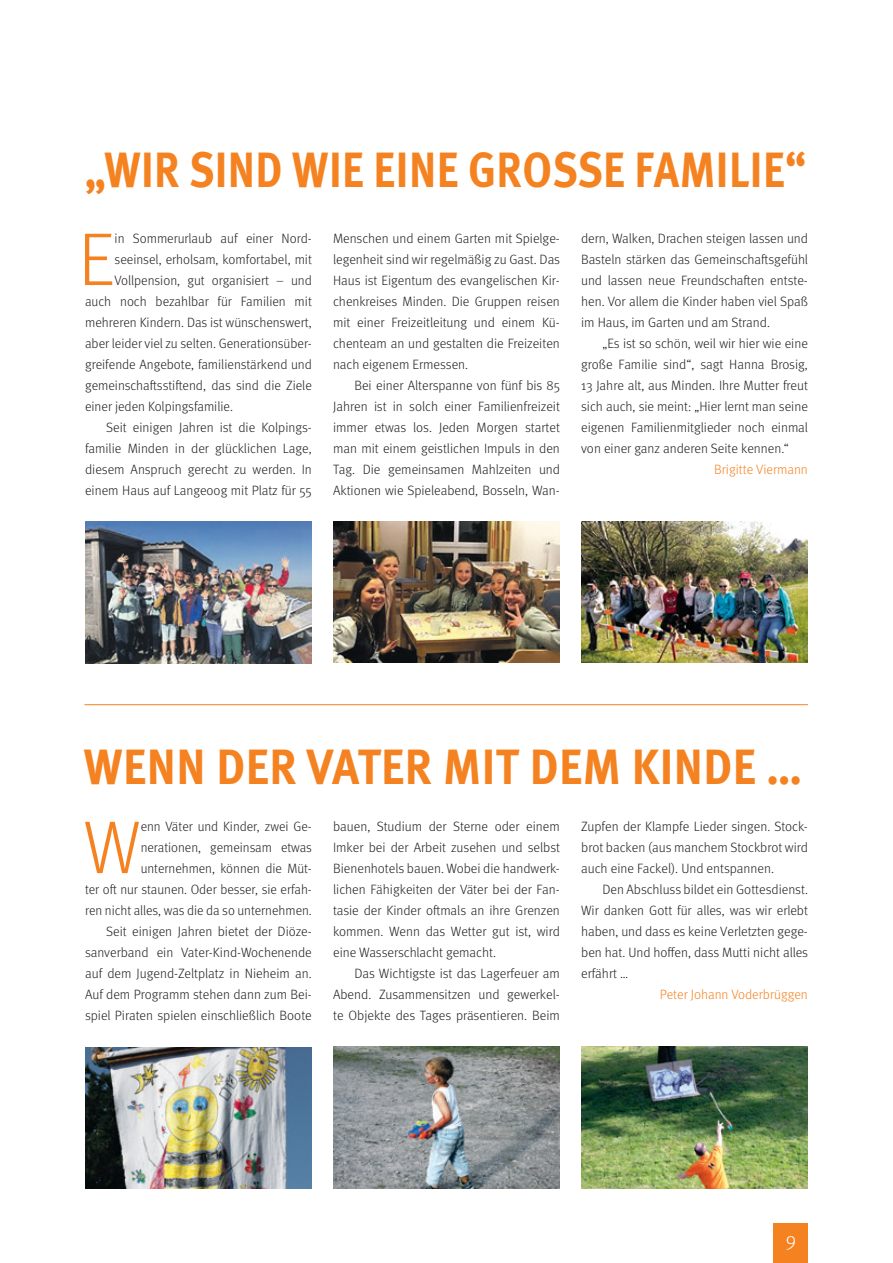
<style>
.page{position:relative;width:893px;height:1263px;background:#fff}
.page>*{position:absolute;margin:0;border:0;box-sizing:border-box;transform-origin:0 0}
.t1{font:300 74.7px "Meta OT";color:#f58220}
.t2{font:700 49.5px "Meta OT";letter-spacing:.01em;color:#f58220;scale:.87 1}
.t3{font:700 49.5px "Meta OT";letter-spacing:.01em;color:#f58220;scale:.93 1}
.t4{font:300 19.5px "Meta OT";color:#fff}
.t5{font:300 13.5px/21px "Meta OT";color:#231f20;text-align:justify}
.t6{font:300 13.5px "Meta OT";color:#f58220}
</style>
<div class="page">
<div style="left:774px;top:1223px;width:34px;height:40px;background:#f58220"></div>
<img style="left:85px;top:1047px;width:227px;height:141px">
<img style="left:85px;top:522px;width:227px;height:141px">
<img style="left:333px;top:1047px;width:227px;height:141px">
<img style="left:333px;top:521px;width:227px;height:142px">
<img style="left:581px;top:1047px;width:227px;height:141px">
<img style="left:581px;top:521px;width:227px;height:142px">
<hr style="left:84px;top:704px;width:724px;height:1px;background:#f58220">
<h2 class="t2" style="left:85px;top:139px;width:831px">„WIR SIND WIE EINE GROSSE FAMILIE“</h2>
<h1 class="t1" style="left:78px;top:216px;width:38px">E</h1>
<p class="t5" style="left:115px;top:228px;width:199px">in Sommerurlaub auf einer Nord-</p>
<p class="t5" style="left:115px;top:249px;width:199px">seeinsel, erholsam, komfortabel, mit</p>
<p class="t5" style="left:115px;top:270px;width:199px">Vollpension, gut organisiert – und</p>
<p class="t5" style="left:85px;top:291px;width:228px">auch noch bezahlbar für Familien mit</p>
<p class="t5" style="left:85px;top:312px;width:228px">mehreren Kindern. Das ist wünschenswert,</p>
<p class="t5" style="left:85px;top:333px;width:228px">aber leider viel zu selten. Generationsüber-</p>
<p class="t5" style="left:85px;top:354px;width:228px">greifende Angebote, familienstärkend und</p>
<p class="t5" style="left:85px;top:375px;width:228px">gemeinschaftsstiftend, das sind die Ziele</p>
<p class="t5" style="left:85px;top:396px;width:149px">einer jeden Kolpingsfamilie.</p>
<p class="t5" style="left:106px;top:417px;width:207px">Seit einigen Jahren ist die Kolpings-</p>
<p class="t5" style="left:85px;top:438px;width:228px">familie Minden in der glücklichen Lage,</p>
<p class="t5" style="left:85px;top:459px;width:228px">diesem Anspruch gerecht zu werden. In</p>
<p class="t5" style="left:85px;top:480px;width:228px">einem Haus auf Langeoog mit Platz für 55</p>
<p class="t5" style="left:333px;top:228px;width:228px">Menschen und einem Garten mit Spielge&shy;legenheit sind wir regelmäßig zu Gast. Das Haus ist Eigentum des evangelischen Kir&shy;chenkreises Minden. Die Gruppen reisen mit einer Freizeitleitung und einem Kü&shy;chenteam an und gestalten die Freizeiten nach eigenem Ermessen.</p>
<p class="t5" style="left:333px;top:375px;width:228px;text-indent:21px">Bei einer Alterspanne von fünf bis 85<br>Jahren ist in solch einer Familienfreizeit immer etwas los. Jeden Morgen startet man mit einem geistlichen Impuls in den Tag. Die gemeinsamen Mahlzeiten und Aktionen wie Spieleabend, Bosseln, Wan-</p>
<p class="t5" style="left:581px;top:228px;width:228px">dern, Walken, Drachen steigen lassen und Basteln stärken das Gemeinschaftsgefühl und lassen neue Freundschaften entste&shy;hen. Vor allem die Kinder haben viel Spaß im Haus, im Garten und am Strand.</p>
<p class="t5" style="left:581px;top:333px;width:228px;text-indent:21px">„Es ist so schön, weil wir hier wie eine große Familie sind“, sagt Hanna Brosig, 13 Jahre alt, aus Minden. Ihre Mutter freut sich auch, sie meint: „Hier lernt man seine eigenen Familienmitglieder noch einmal von einer ganz anderen Seite kennen.“</p>
<p class="t6" style="left:714px;top:462px;width:95px">Brigitte Viermann</p>
<h2 class="t3" style="left:84px;top:736px;width:774px">WENN DER VATER MIT DEM KINDE …</h2>
<p class="t5" style="left:85px;top:816px;width:228px;text-align:right">enn Väter und Kinder, zwei Ge&shy;nerationen, gemeinsam etwas unternehmen, können die Müt-<br>ter oft nur staunen. Oder besser, sie erfah&shy;ren nicht alles, was die da so unternehmen.<br>Seit einigen Jahren bietet der Diöze&shy;sanverband ein Vater-Kind-Wochenende auf dem Jugend-Zeltplatz in Nieheim an.<br>Auf dem Programm stehen dann zum Bei&shy;spiel Piraten spielen einschließlich Boote</p>
<p class="t5" style="left:333px;top:816px;width:228px">bauen, Studium der Sterne oder einem Imker bei der Arbeit zusehen und selbst Bienenhotels bauen. Wobei die handwerk&shy;lichen Fähigkeiten der Väter bei der Fan&shy;tasie der Kinder oftmals an ihre Grenzen kommen. Wenn das Wetter gut ist, wird eine Wasserschlacht gemacht.</p>
<h1 class="t1" style="left:83px;top:804px;width:59px">W</h1>
<p class="t5" style="left:333px;top:963px;width:228px;text-indent:21px">Das Wichtigste ist das Lagerfeuer am Abend. Zusammensitzen und gewerkel&shy;te Objekte des Tages präsentieren. Beim</p>
<p class="t5" style="left:581px;top:816px;width:228px">Zupfen der Klampfe Lieder singen. Stock&shy;brot backen (aus manchem Stockbrot wird auch eine Fackel). Und entspannen.</p>
<p class="t5" style="left:581px;top:879px;width:228px;text-indent:21px">Den Abschluss bildet ein Gottesdienst.<br>Wir danken Gott für alles, was wir erlebt haben, und dass es keine Verletzten gege&shy;ben hat. Und hoffen, dass Mutti nicht alles erfährt …</p>
<p class="t6" style="left:660px;top:987px;width:150px">Peter Johann Voderbrüggen</p>
<h3 class="t4" style="left:786px;top:1227px;width:12px">9</h3>
</div>
